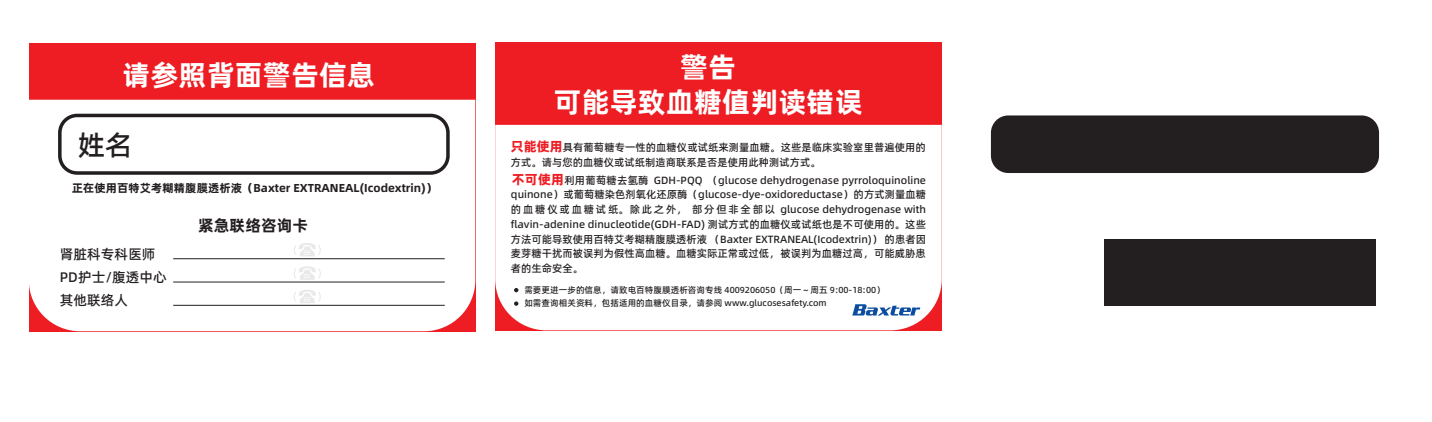
<style>
.page{position:relative;width:1432px;height:422px;background:#fff}
.page>*{position:absolute;margin:0;border:0;box-sizing:border-box;transform-origin:0 0}
.t1{font:700 28.53px/34.3px "Alibaba Pu Hui Ti 2 95 Extra";color:#fff;text-align:center}
.t2{font:28px "Alibaba Pu Hui Ti 2 65 Medium";color:#231f20}
.t3{font:700 15.92px "Alibaba Pu Hui Ti 2 95 Extra";color:#231f20}
.t4{font:13.83px/23.3px "Alibaba Pu Hui Ti 2 65 Medium";color:#231f20}
.t5{font:700 11.55px "Alibaba Pu Hui Ti 2 95 Extra";color:#231f20}
.t6{font:10.5px/14.7px "Alibaba Pu Hui Ti 2 65 Medium";color:#231f20}
.t7{font:8.75px/13px "Alibaba Pu Hui Ti 2 65 Medium";color:#231f20}
.s1{font-family:"Alibaba Pu Hui Ti 2 105 Heavy";font-size:13.12px;color:#ee1d23}
</style>
<div class="page">
<div style="left:495px;top:42px;width:447px;height:288px;background:#ee1d23"></div>
<div style="left:495px;top:125px;width:447px;height:205px;background:#fff"></div>
<svg style="left:514px;top:288px;width:4px;height:4px"></svg>
<svg style="left:514px;top:301px;width:4px;height:5px"></svg>
<svg style="left:852px;top:304px;width:68px;height:11px"></svg>
<div style="left:29px;top:43px;width:446px;height:288px;background:#ee1d23"></div>
<div style="left:29px;top:100px;width:446px;height:231px;background:#fff"></div>
<div style="left:58px;top:114px;width:392px;height:61px;border:4px solid #231f20;border-radius:17px"></div>
<hr style="left:173px;top:258px;width:272px;height:1px;background:#231f20">
<hr style="left:173px;top:281px;width:272px;height:1px;background:#231f20">
<hr style="left:173px;top:305px;width:272px;height:1px;background:#231f20">
<svg style="left:294px;top:243px;width:27px;height:13px"></svg>
<svg style="left:294px;top:266px;width:27px;height:14px"></svg>
<svg style="left:294px;top:290px;width:27px;height:13px"></svg>
<div style="left:991px;top:115px;width:388px;height:58px;background:#231f20;border-radius:17px"></div>
<div style="left:1104px;top:239px;width:272px;height:66px;background:#231f20"></div>
<h1 class="t1" style="left:122px;top:56px;width:255px">请参照背面警告信息</h1>
<h2 class="t2" style="left:78px;top:123px;width:56px">姓名</h2>
<p class="t5" style="left:72px;top:179px;width:367px">正在使用百特艾考糊精腹膜透析液（Baxter EXTRANEAL(Icodextrin)）</p>
<h3 class="t3" style="left:198px;top:213px;width:112px">紧急联络咨询卡</h3>
<h3 class="t4" style="left:60px;top:241px;width:109px">肾脏科专科医师<br>PD护士/腹透中心其他联络人</h3>
<h1 class="t1" style="left:553px;top:48px;width:311px">警告<br>可能导致血糖值判读错误</h1>
<p class="t6" style="left:511px;top:139px;width:416px"><span class="s1">只能使用</span>具有葡萄糖专一性的血糖仪或试纸来测量血糖。这些是临床实验室里普遍使用的方式。请与您的血糖仪或试纸制造商联系是否是使用此种测试方式。</p>
<p class="t6" style="left:511px;top:172px;width:416px;text-align:justify"><span class="s1">不可使用</span>利用葡萄糖去氢酶 GDH-PQQ （glucose dehydrogenase pyrroloquinoline quinone）或葡萄糖染色剂氧化还原酶（glucose-dye-oxidoreductase）的方式测量血糖的血糖仪或血糖试纸。除此之外，部分但非全部以 glucose dehydrogenase with flavin-adenine dinucleotide(GDH-FAD) 测试方式的血糖仪或试纸也是不可使用的。这些方法可能导致使用百特艾考糊精腹膜透析液（Baxter EXTRANEAL(Icodextrin)）的患者因麦芽糖干扰而被误判为假性高血糖。血糖实际正常或过低，被误判为血糖过高，可能威胁患者的生命安全。</p>
<p class="t7" style="left:524px;top:283px;width:362px">需要更进一步的信息，请致电百特腹膜透析咨询专线 4009206050（周一 ~ 周五 9:00-18:00）如需查询相关资料，包括适用的血糖仪目录，请参阅 www.glucosesafety.com</p>
</div>
